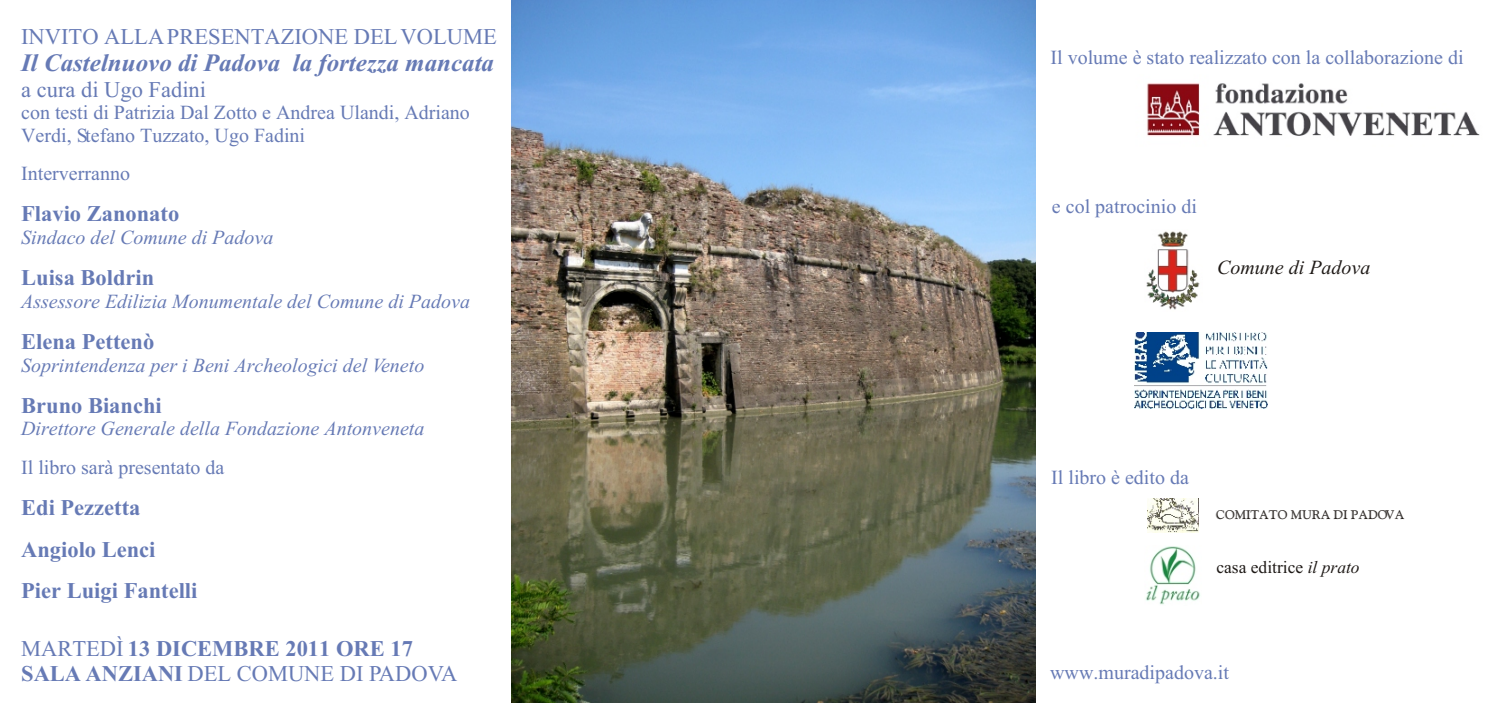
<style>
.page{position:relative;width:1490px;height:703px;background:#fff}
.page>*{position:absolute;margin:0;border:0;box-sizing:border-box;transform-origin:0 0}
.t1{font:italic 700 25px "Times New Roman";color:#667ab5}
.t2{font:700 22.5px/41.5px "Times New Roman";color:#667ab5}
.t3{font:22.5px "Times New Roman";color:#667ab5}
.t4{font:20px/22.2px "Times New Roman";color:#667ab5}
.t5{font:italic 20px "Times New Roman";color:#667ab5}
.t6{font:italic 20px "Times New Roman";color:#1f1a17}
.t7{font:17.5px "Times New Roman";color:#1f1a17}
.t8{font:12.5px "Goudy Handtooled BT";color:#1f1a17}
.s1{font-weight:400}
.s2{font-style:italic}
</style>
<div class="page">
<img style="left:1147px;top:83px;width:333px;height:53px">
<img style="left:1146px;top:231px;width:54px;height:79px">
<img style="left:1134px;top:332px;width:133px;height:77px">
<img style="left:1147px;top:499px;width:51px;height:33px">
<img style="left:1146px;top:546px;width:54px;height:59px">
<img style="left:511px;top:0;width:525px;height:702px">
<p class="t3" style="left:21px;top:28px;width:477px">INVITO ALLA PRESENTAZIONE DEL VOLUME</p>
<p class="t1" style="left:21px;top:54px;width:474px">Il Castelnuovo di Padova la fortezza mancata</p>
<p class="t3" style="left:21px;top:81px;width:186px">a cura di Ugo Fadini</p>
<p class="t4" style="left:21px;top:103px;width:450px">con testi di Patrizia Dal Zotto e Andrea Ulandi, Adriano<br>Verdi, Stefano Tuzzato, Ugo Fadini</p>
<p class="t4" style="left:21px;top:164px;width:110px">Interverranno</p>
<p class="t2" style="left:21px;top:195px;width:160px">Flavio Zanonato</p>
<p class="t5" style="left:21px;top:230px;width:254px">Sindaco del Comune di Padova</p>
<p class="t2" style="left:21px;top:259px;width:135px">Luisa Boldrin</p>
<p class="t5" style="left:21px;top:294px;width:450px">Assessore Edilizia Monumentale del Comune di Padova</p>
<p class="t2" style="left:21px;top:323px;width:135px">Elena Pettenò</p>
<p class="t5" style="left:21px;top:357px;width:405px">Soprintendenza per i Beni Archeologici del Veneto</p>
<p class="t2" style="left:21px;top:386px;width:142px">Bruno Bianchi</p>
<p class="t5" style="left:21px;top:421px;width:405px">Direttore Generale della Fondazione Antonveneta</p>
<p class="t4" style="left:21px;top:458px;width:205px">Il libro sarà presentato da</p>
<p class="t2" style="left:21px;top:489px;width:178px">Edi Pezzetta<br>Angiolo Lenci<br>Pier Luigi Fantelli</p>
<p class="t2" style="left:21px;top:638px;width:438px;line-height:25px"><span class="s1">MARTEDÌ</span> 13 DICEMBRE 2011 ORE 17<br>SALA ANZIANI <span class="s1">DEL COMUNE DI PADOVA</span></p>
<p class="t4" style="left:1050px;top:48px;width:415px">Il volume è stato realizzato con la collaborazione di</p>
<p class="t4" style="left:1052px;top:197px;width:146px">e col patrocinio di</p>
<p class="t6" style="left:1217px;top:260px;width:155px">Comune di Padova</p>
<p class="t4" style="left:1051px;top:468px;width:139px">Il libro è edito da</p>
<p class="t8" style="left:1216px;top:509px;width:190px">COMITATO MURA DI PADOVA</p>
<p class="t7" style="left:1216px;top:561px;width:145px">casa editrice <span class="s2">il prato</span></p>
<p class="t4" style="left:1050px;top:663px;width:180px">www.muradipadova.it</p>
</div>
